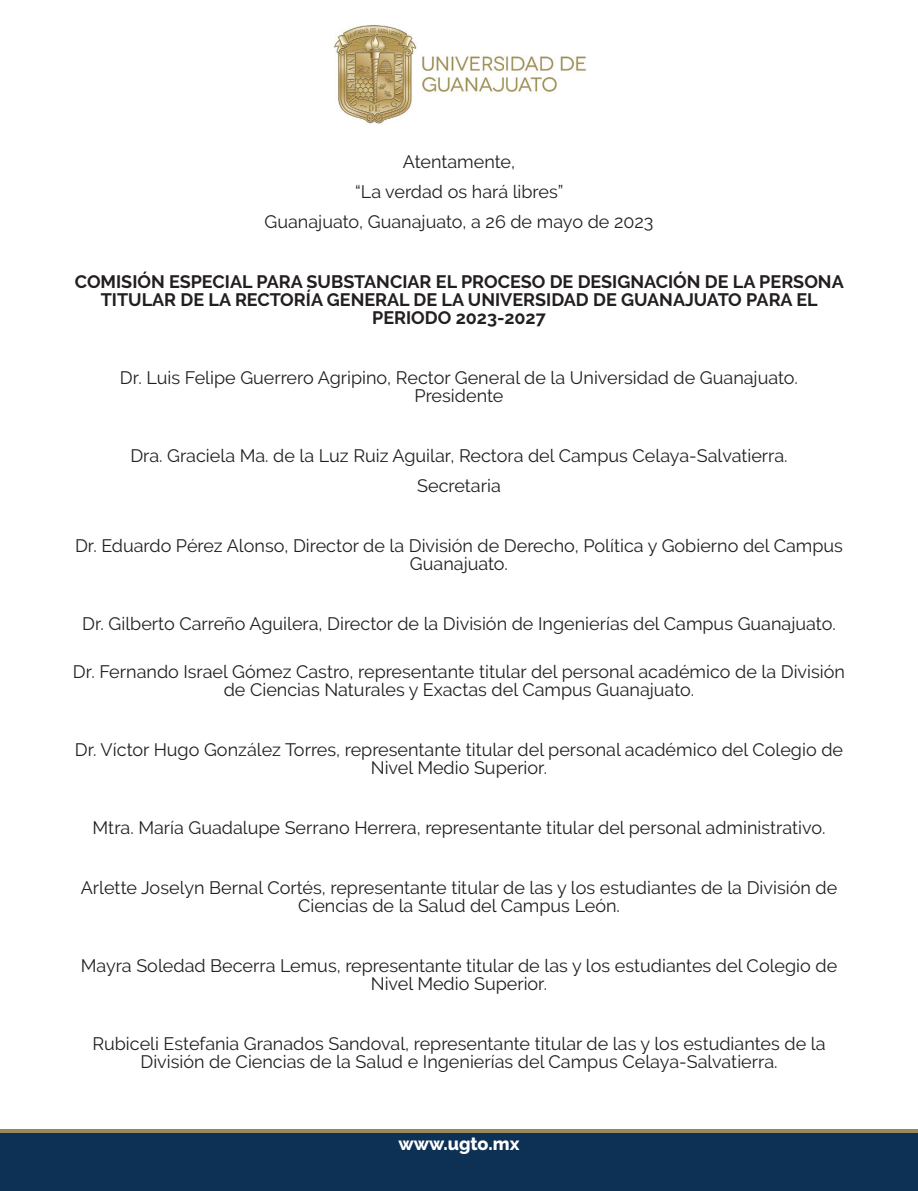
<style>
.page{position:relative;width:918px;height:1191px;background:#fff}
.page>*{position:absolute;margin:0;border:0;box-sizing:border-box;transform-origin:0 0}
.t1{font:18px/18px "Raleway";color:#231f20;text-align:center}
.t2{font:700 18px/18px "Raleway";color:#231f20;text-align:center}
.t3{font:800 18px "Raleway";color:#fff}
</style>
<div class="page">
<div style="left:0;top:1132px;width:918px;height:59px;background:#0d3154"></div>
<hr style="left:0;top:1129px;width:918px;height:3px;background:#948a5d">
<img style="left:334px;top:24px;width:252px;height:100px">
<p class="t1" style="left:265px;top:146px;width:390px;line-height:30px">Atentamente,<br>“La verdad os hará libres”<br>Guanajuato, Guanajuato, a 26 de mayo de 2023</p>
<p class="t2" style="left:75px;top:273px;width:771px">COMISIÓN ESPECIAL PARA SUBSTANCIAR EL PROCESO DE DESIGNACIÓN DE LA PERSONA<br>TITULAR DE LA RECTORÍA GENERAL DE LA UNIVERSIDAD DE GUANAJUATO PARA EL<br>PERIODO 2023-2027</p>
<p class="t1" style="left:120px;top:368px;width:680px">Dr. Luis Felipe Guerrero Agripino, Rector General de la Universidad de Guanajuato.<br>Presidente</p>
<p class="t1" style="left:130px;top:440px;width:659px;line-height:30px">Dra. Graciela Ma. de la Luz Ruiz Aguilar, Rectora del Campus Celaya-Salvatierra.<br>Secretaria</p>
<p class="t1" style="left:75px;top:536px;width:769px">Dr. Eduardo Pérez Alonso, Director de la División de Derecho, Política y Gobierno del Campus<br>Guanajuato.</p>
<p class="t1" style="left:82px;top:614px;width:755px">Dr. Gilberto Carreño Aguilera, Director de la División de Ingenierías del Campus Guanajuato.</p>
<p class="t1" style="left:73px;top:662px;width:774px">Dr. Fernando Israel Gómez Castro, representante titular del personal académico de la División de Ciencias Naturales y Exactas del Campus Guanajuato.</p>
<p class="t1" style="left:75px;top:740px;width:770px">Dr. Víctor Hugo González Torres, representante titular del personal académico del Colegio de<br>Nivel Medio Superior.</p>
<p class="t1" style="left:93px;top:818px;width:734px">Mtra. María Guadalupe Serrano Herrera, representante titular del personal administrativo.</p>
<p class="t1" style="left:81px;top:878px;width:758px">Arlette Joselyn Bernal Cortés, representante titular de las y los estudiantes de la División de<br>Ciencias de la Salud del Campus León.</p>
<p class="t1" style="left:81px;top:956px;width:758px">Mayra Soledad Becerra Lemus, representante titular de las y los estudiantes del Colegio de<br>Nivel Medio Superior.</p>
<p class="t1" style="left:93px;top:1034px;width:735px">Rubiceli Estefania Granados Sandoval, representante titular de las y los estudiantes de la<br>División de Ciencias de la Salud e Ingenierías del Campus Celaya-Salvatierra.</p>
<p class="t3" style="left:398px;top:1133px;width:123px">www.ugto.mx</p>
</div>
